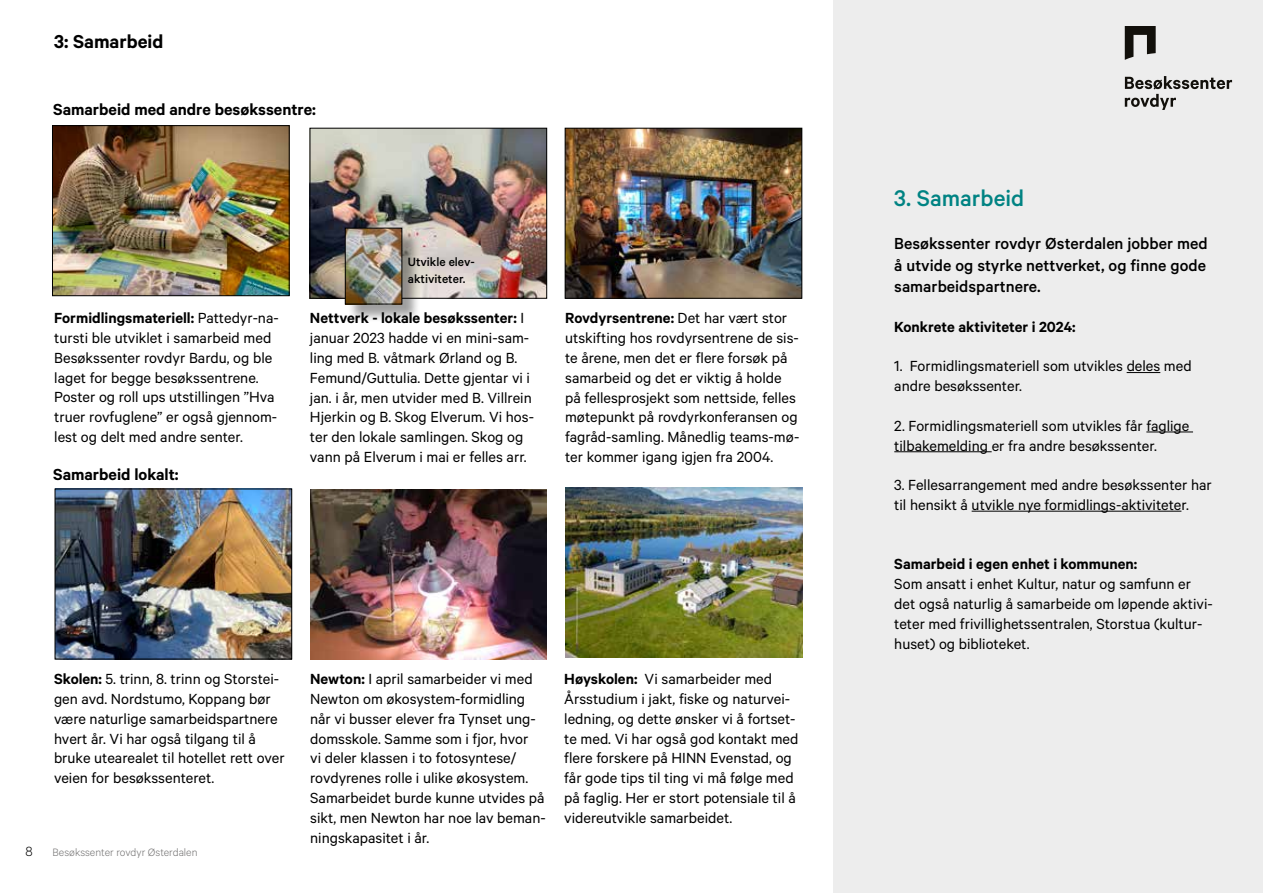
<style>
.page{position:relative;width:1263px;height:893px;background:#fff}
.page>*{position:absolute;margin:0;border:0;box-sizing:border-box;transform-origin:0 0}
.t1{font:500 25.5px "Calibre";color:#008383}
.t2{font:600 21px "Calibre";color:#000}
.t3{font:500 18px/21.6px "Calibre";color:#000;text-align:justify}
.t4{font:600 18px "Calibre";color:#000}
.t5{font:16.5px/19.8px "Calibre";color:#000}
.t6{font:600 16.5px "Calibre";color:#000}
.t7{font:300 15px "Calibre";color:#000}
.t8{font:500 13.5px/16.2px "Calibre";color:#000}
.t9{font:300 12px "Calibre";color:#706f6f}
.s1{font-weight:600}
</style>
<div class="page">
<div style="left:833px;top:0;width:430px;height:893px;background:#ededed"></div>
<hr style="left:1127px;top:372px;width:33px;height:1px;background:#000">
<hr style="left:1146px;top:432px;width:47px;height:1px;background:#000">
<hr style="left:894px;top:451px;width:98px;height:1px;background:#000">
<hr style="left:972px;top:511px;width:209px;height:1px;background:#000">
<svg style="left:1125px;top:76px;width:107px;height:34px"></svg>
<svg style="left:1125px;top:27px;width:31px;height:33px"></svg>
<img style="left:54px;top:127px;width:233px;height:167px">
<div style="left:52px;top:125px;width:237px;height:171px;border:1px solid #000"></div>
<img style="left:312px;top:130px;width:233px;height:166px">
<div style="left:310px;top:128px;width:237px;height:170px;border:1px solid #000"></div>
<img style="left:567px;top:130px;width:233px;height:166px">
<div style="left:565px;top:128px;width:237px;height:170px;border:1px solid #000"></div>
<img style="left:57px;top:491px;width:233px;height:166px">
<div style="left:55px;top:489px;width:237px;height:170px;border:1px solid #000"></div>
<img style="left:310px;top:489px;width:237px;height:170px">
<img style="left:566px;top:488px;width:236px;height:170px">
<div style="left:347px;top:230px;width:74px;height:93px;background:#000;opacity:.38"></div>
<img style="left:347px;top:230px;width:53px;height:72px">
<div style="left:345px;top:228px;width:57px;height:76px;border:1px solid #000"></div>
<p class="t2" style="left:54px;top:29px;width:111px">3: Samarbeid</p>
<p class="t4" style="left:53px;top:99px;width:264px">Samarbeid med andre besøkssentre:</p>
<p class="t8" style="left:408px;top:254px;width:68px">Utvikle elev&shy;aktiviteter.</p>
<p class="t5" style="left:54px;top:308px;width:226px"><span class="s1">Formidlingsmateriell:</span> Pattedyr-na&shy;tursti ble utviklet i samarbeid med Besøkssenter rovdyr Bardu, og ble laget for begge besøkssentrene.<br>Poster og roll ups utstillingen ”Hva truer rovfuglene” er også gjennom&shy;lest og delt med andre senter.</p>
<p class="t5" style="left:310px;top:308px;width:225px"><span class="s1">Nettverk - lokale besøkssenter:</span> I januar 2023 hadde vi en mini-sam&shy;ling med B. våtmark Ørland og B.<br>Femund/Guttulia. Dette gjentar vi i jan. i år, men utvider med B. Villrein Hjerkin og B. Skog Elverum. Vi hos&shy;ter den lokale samlingen. Skog og vann på Elverum i mai er felles arr.</p>
<p class="t5" style="left:565px;top:308px;width:236px"><span class="s1">Rovdyrsentrene:</span> Det har vært stor utskifting hos rovdyrsentrene de sis&shy;te årene, men det er flere forsøk på samarbeid og det er viktig å holde på fellesprosjekt som nettside, felles møtepunkt på rovdyrkonferansen og fagråd-samling. Månedlig teams-mø&shy;ter kommer igang igjen fra 2004.</p>
<p class="t4" style="left:53px;top:464px;width:127px">Samarbeid lokalt:</p>
<p class="t5" style="left:54px;top:669px;width:232px"><span class="s1">Skolen:</span> 5. trinn, 8. trinn og Storstei&shy;gen avd. Nordstumo, Koppang bør være naturlige samarbeidspartnere hvert år. Vi har også tilgang til å bruke utearealet til hotellet rett over veien for besøkssenteret.</p>
<p class="t5" style="left:310px;top:669px;width:237px"><span class="s1">Newton:</span> I april samarbeider vi med Newton om økosystem-formidling når vi busser elever fra Tynset ung&shy;domsskole. Samme som i fjor, hvor<br>vi deler klassen i to fotosyntese/ rovdyrenes rolle i ulike økosystem.<br>Samarbeidet burde kunne utvides på sikt, men Newton har noe lav beman&shy;ningskapasitet i år.</p>
<p class="t5" style="left:564px;top:669px;width:236px"><span class="s1">Høyskolen:</span> Vi samarbeider med Årsstudium i jakt, fiske og naturvei&shy;ledning, og dette ønsker vi å fortset&shy;te med. Vi har også god kontakt med flere forskere på HINN Evenstad, og får gode tips til ting vi må følge med på faglig. Her er stort potensiale til å videreutvikle samarbeidet.</p>
<p class="t7" style="left:26px;top:843px;width:9px">8</p>
<p class="t9" style="left:53px;top:846px;width:146px">Besøkssenter rovdyr Østerdalen</p>
<h1 class="t1" style="left:894px;top:183px;width:131px">3. Samarbeid</h1>
<p class="t3" style="left:894px;top:232px;width:315px">Besøkssenter rovdyr Østerdalen jobber med å utvide og styrke nettverket, og finne gode samarbeidspartnere.</p>
<p class="t6" style="left:894px;top:317px;width:183px">Konkrete aktiviteter i 2024:</p>
<p class="t5" style="left:894px;top:356px;width:299px">1. Formidlingsmateriell som utvikles deles med andre besøkssenter.</p>
<p class="t5" style="left:894px;top:415px;width:297px">2. Formidlingsmateriell som utvikles får faglige tilbakemelding er fra andre besøkssenter.</p>
<p class="t5" style="left:894px;top:475px;width:319px">3. Fellesarrangement med andre besøkssenter har til hensikt å utvikle nye formidlings-aktiviteter.</p>
<p class="t6" style="left:894px;top:554px;width:244px">Samarbeid i egen enhet i kommunen:</p>
<p class="t5" style="left:894px;top:574px;width:320px">Som ansatt i enhet Kultur, natur og samfunn er det også naturlig å samarbeide om løpende aktivi&shy;teter med frivillighetssentralen, Storstua (kultur&shy;huset) og biblioteket.</p>
</div>
